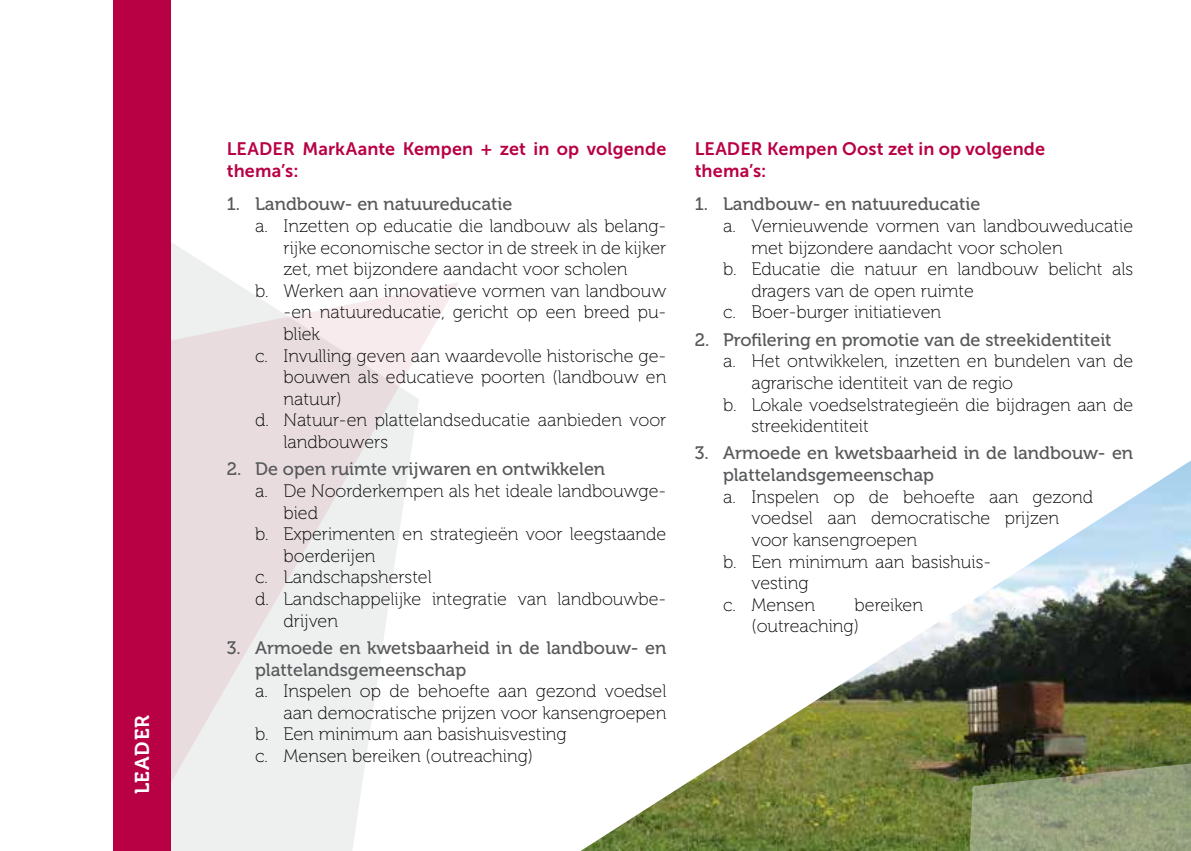
<style>
.page{position:relative;width:1191px;height:851px;background:#fff}
.page>*{position:absolute;margin:0;border:0;box-sizing:border-box;transform-origin:0 0}
.t1{font:20px "Museo 700";letter-spacing:.05em;color:#fff}
.t2{font:18px/21.6px "Museo 100";color:#000}
.t3{font:18px/21.6px "Museo 500";color:#57585a}
.t4{font:18px/22px "Museo Sans 700";letter-spacing:.01em;color:#b80045}
</style>
<div class="page">
<svg style="left:170px;top:149px;width:187px;height:701px"></svg>
<svg style="left:170px;top:282px;width:289px;height:537px"></svg>
<img style="left:582px;top:460px;width:609px;height:390px">
<img style="left:962px;top:704px;width:229px;height:146px">
<div style="left:0;top:0;width:170px;height:850px;background:#b80045"></div>
<div style="left:0;top:0;width:112px;height:850px;background:#fff"></div>
<p class="t1" style="left:131px;top:794px;width:81px;rotate:-90deg">LEADER</p>
<p class="t4" style="left:227px;top:138px;width:441px">LEADER MarkAante Kempen + zet in op volgende thema’s:</p>
<p class="t3" style="left:227px;top:193px;width:287px">1. Landbouw- en natuureducatie</p>
<p class="t2" style="left:255px;top:215px;width:413px">a. Inzetten op educatie die landbouw als belang-</p>
<p class="t2" style="left:283px;top:237px;width:384px">rijke economische sector in de streek in de kijker</p>
<p class="t2" style="left:283px;top:258px;width:345px">zet, met bijzondere aandacht voor scholen</p>
<p class="t2" style="left:255px;top:280px;width:413px">b. Werken aan innovatieve vormen van landbouw</p>
<p class="t2" style="left:283px;top:302px;width:384px">-en natuureducatie, gericht op een breed pu-</p>
<p class="t2" style="left:283px;top:323px;width:38px">bliek</p>
<p class="t2" style="left:255px;top:345px;width:413px">c. Invulling geven aan waardevolle historische ge-</p>
<p class="t2" style="left:283px;top:366px;width:384px">bouwen als educatieve poorten (landbouw en</p>
<p class="t2" style="left:283px;top:388px;width:60px">natuur)</p>
<p class="t2" style="left:255px;top:410px;width:413px">d. Natuur-en plattelandseducatie aanbieden voor</p>
<p class="t2" style="left:283px;top:431px;width:106px">landbouwers</p>
<p class="t3" style="left:227px;top:458px;width:380px">2. De open ruimte vrijwaren en ontwikkelen</p>
<p class="t2" style="left:255px;top:480px;width:413px">a. De Noorderkempen als het ideale landbouwge-</p>
<p class="t2" style="left:283px;top:502px;width:36px">bied</p>
<p class="t2" style="left:255px;top:523px;width:413px">b. Experimenten en strategieën voor leegstaande</p>
<p class="t2" style="left:283px;top:545px;width:94px">boerderijen</p>
<p class="t2" style="left:255px;top:567px;width:178px">c. Landschapsherstel</p>
<p class="t2" style="left:255px;top:588px;width:413px">d. Landschappelijke integratie van landbouwbe-</p>
<p class="t2" style="left:283px;top:610px;width:56px">drijven</p>
<p class="t3" style="left:255px;top:637px;width:413px;text-indent:-28px">3. Armoede en kwetsbaarheid in de landbouw- en plattelandsgemeenschap</p>
<p class="t2" style="left:255px;top:680px;width:413px">a. Inspelen op de behoefte aan gezond voedsel</p>
<p class="t2" style="left:283px;top:702px;width:384px">aan democratische prijzen voor kansengroepen</p>
<p class="t2" style="left:255px;top:723px;width:313px">b. Een minimum aan basishuisvesting</p>
<p class="t2" style="left:255px;top:745px;width:279px">c. Mensen bereiken (outreaching)</p>
<p class="t4" style="left:695px;top:138px;width:352px">LEADER Kempen Oost zet in op volgende thema’s:</p>
<p class="t3" style="left:695px;top:193px;width:287px">1. Landbouw- en natuureducatie</p>
<p class="t2" style="left:723px;top:215px;width:411px">a. Vernieuwende vormen van landbouweducatie</p>
<p class="t2" style="left:751px;top:237px;width:313px">met bijzondere aandacht voor scholen</p>
<p class="t2" style="left:723px;top:258px;width:411px">b. Educatie die natuur en landbouw belicht als</p>
<p class="t2" style="left:751px;top:280px;width:224px">dragers van de open ruimte</p>
<p class="t2" style="left:723px;top:302px;width:220px">c. Boer-burger initiatieven</p>
<p class="t3" style="left:695px;top:329px;width:418px">2. Profilering en promotie van de streekidentiteit</p>
<p class="t2" style="left:723px;top:351px;width:411px">a. Het ontwikkelen, inzetten en bundelen van de</p>
<p class="t2" style="left:751px;top:372px;width:263px">agrarische identiteit van de regio</p>
<p class="t2" style="left:723px;top:394px;width:411px">b. Lokale voedselstrategieën die bijdragen aan de</p>
<p class="t2" style="left:751px;top:415px;width:119px">streekidentiteit</p>
<p class="t3" style="left:723px;top:442px;width:411px;text-indent:-28px">3. Armoede en kwetsbaarheid in de landbouw- en plattelandsgemeenschap</p>
<p class="t2" style="left:723px;top:486px;width:371px">a. Inspelen op de behoefte aan gezond</p>
<p class="t2" style="left:751px;top:507px;width:309px">voedsel aan democratische prijzen</p>
<p class="t2" style="left:751px;top:529px;width:167px">voor kansengroepen</p>
<p class="t2" style="left:723px;top:551px;width:269px">b. Een minimum aan basishuis-</p>
<p class="t2" style="left:751px;top:572px;width:59px">vesting</p>
<p class="t2" style="left:723px;top:594px;width:93px">c. Mensen</p>
<p class="t2" style="left:751px;top:594px;width:173px;text-indent:103px">bereiken (outreaching)</p>
</div>
